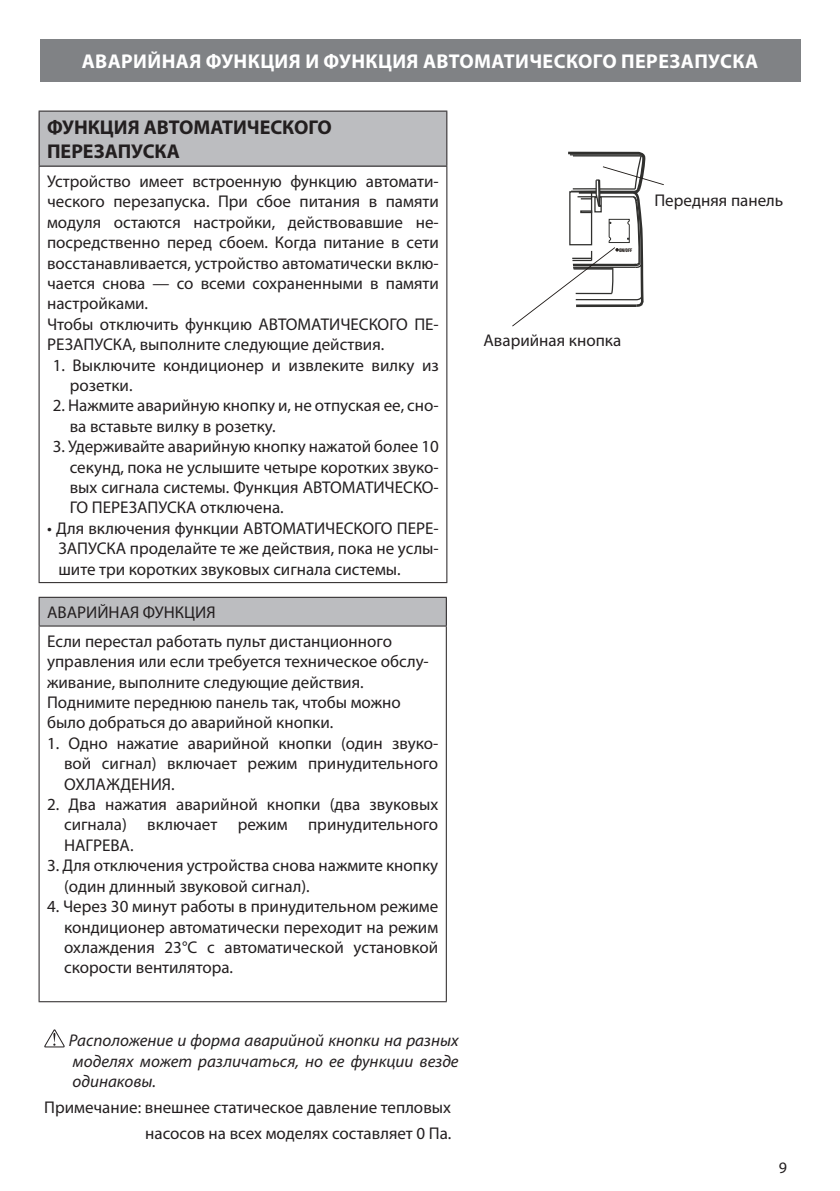
<style>
.page{position:relative;width:840px;height:1191px;background:#fff}
.page>*{position:absolute;margin:0;border:0;box-sizing:border-box;transform-origin:0 0}
.t1{font:700 20px "Myriad Pro";letter-spacing:.02em;color:#fff}
.t2{font:700 20px/24px "Myriad Pro";color:#231f20}
.t3{font:17px/20.4px "Myriad Pro";color:#231f20}
.t4{font:italic 17px/20.4px "Myriad Pro";color:#231f20;text-align:justify}
.t5{font:16px "Myriad Pro";color:#231f20}
.t6{font:4.4px "Arial";color:#1f1a17}
</style>
<div class="page">
<div style="left:40px;top:40px;width:759px;height:42px;background:#808285"></div>
<div style="left:39px;top:111px;width:407px;height:55px;background:#bcbdc0"></div>
<hr style="left:39px;top:111px;width:408px;height:1px;background:#231f20">
<hr style="left:39px;top:112px;width:1px;height:54px;background:#231f20">
<hr style="left:446px;top:112px;width:1px;height:54px;background:#231f20">
<hr style="left:39px;top:166px;width:408px;height:1px;background:#231f20">
<hr style="left:39px;top:167px;width:1px;height:415px;background:#231f20">
<hr style="left:446px;top:167px;width:1px;height:415px;background:#231f20">
<hr style="left:39px;top:582px;width:408px;height:1px;background:#231f20">
<div style="left:39px;top:597px;width:407px;height:29px;background:#bcbdc0"></div>
<hr style="left:39px;top:597px;width:407px;height:1px;background:#231f20">
<svg style="left:39px;top:598px;width:1px;height:27px"></svg>
<svg style="left:445px;top:598px;width:1px;height:27px"></svg>
<hr style="left:39px;top:625px;width:407px;height:1px;background:#231f20">
<hr style="left:39px;top:626px;width:1px;height:375px;background:#231f20">
<hr style="left:445px;top:626px;width:1px;height:375px;background:#231f20">
<hr style="left:39px;top:1001px;width:407px;height:1px;background:#231f20">
<svg style="left:44px;top:1029px;width:21px;height:19px"></svg>
<svg style="left:512px;top:151px;width:151px;height:175px"></svg>
<p class="t1" style="left:82px;top:49px;width:677px">АВАРИЙНАЯ ФУНКЦИЯ И ФУНКЦИЯ АВТОМАТИЧЕСКОГО ПЕРЕЗАПУСКА</p>
<p class="t2" style="left:47px;top:115px;width:286px">ФУНКЦИЯ АВТОМАТИЧЕСКОГО<br>ПЕРЕЗАПУСКА</p>
<p class="t3" style="left:47px;top:171px;width:393px">Устройство имеет встроенную функцию автомати&shy;ческого перезапуска. При сбое питания в памяти модуля остаются настройки, действовавшие не&shy;посредственно перед сбоем. Когда питание в сети восстанавливается, устройство автоматически вклю&shy;чается снова — со всеми сохраненными в памяти настройками.<br>Чтобы отключить функцию АВТОМАТИЧЕСКОГО ПЕ-РЕЗАПУСКА, выполните следующие действия.</p>
<p class="t3" style="left:70px;top:354px;width:370px;text-indent:-17px">1. Выключите кондиционер и извлеките вилку из розетки.</p>
<p class="t3" style="left:70px;top:395px;width:370px;text-indent:-17px">2. Нажмите аварийную кнопку и, не отпуская ее, сно&shy;ва вставьте вилку в розетку.</p>
<p class="t3" style="left:70px;top:436px;width:370px;text-align:justify;text-indent:-17px">3. Удерживайте аварийную кнопку нажатой более 10 секунд, пока не услышите четыре коротких звуко&shy;вых сигнала системы. Функция АВТОМАТИЧЕСКО-ГО ПЕРЕЗАПУСКА отключена.</p>
<p class="t3" style="left:58px;top:517px;width:381px;text-align:justify;text-indent:-11px">• Для включения функции АВТОМАТИЧЕСКОГО ПЕРЕ-ЗАПУСКА проделайте те же действия, пока не услы&shy;шите три коротких звуковых сигнала системы.</p>
<p class="t3" style="left:47px;top:597px;width:346px;line-height:28.8px">АВАРИЙНАЯ ФУНКЦИЯ<br>Если перестал работать пульт дистанционного</p>
<p class="t3" style="left:47px;top:651px;width:383px">управления или если требуется техническое обслу&shy;живание, выполните следующие действия.<br>Поднимите переднюю панель так, чтобы можно было добраться до аварийной кнопки.</p>
<p class="t3" style="left:64px;top:732px;width:375px;text-align:justify;text-indent:-17px">1. Одно нажатие аварийной кнопки (один звуко&shy;вой сигнал) включает режим принудительного ОХЛАЖДЕНИЯ.</p>
<p class="t3" style="left:64px;top:794px;width:375px;text-align:justify;text-indent:-17px">2. Два нажатия аварийной кнопки (два звуковых сигнала) включает режим принудительного НАГРЕВА.</p>
<p class="t3" style="left:64px;top:855px;width:375px;text-indent:-17px">3. Для отключения устройства снова нажмите кнопку (один длинный звуковой сигнал).</p>
<p class="t3" style="left:64px;top:896px;width:375px;text-align:justify;text-indent:-17px">4. Через 30 минут работы в принудительном режиме кондиционер автоматически переходит на режим охлаждения 23°C с автоматической установкой скорости вентилятора.</p>
<p class="t4" style="left:69px;top:1030px;width:391px">Расположение и форма аварийной кнопки на разных моделях может различаться, но ее функции везде одинаковы.</p>
<p class="t3" style="left:44px;top:1094px;width:408px;line-height:26px;text-align:right">Примечание: внешнее статическое давление тепловых насосов на всех моделях составляет 0 Па.</p>
<p class="t6" style="left:618px;top:248px;width:14px">ON/OFF</p>
<p class="t3" style="left:654px;top:189px;width:130px">Передняя панель</p>
<p class="t3" style="left:483px;top:329px;width:139px">Аварийная кнопка</p>
<p class="t5" style="left:778px;top:1158px;width:10px">9</p>
</div>
